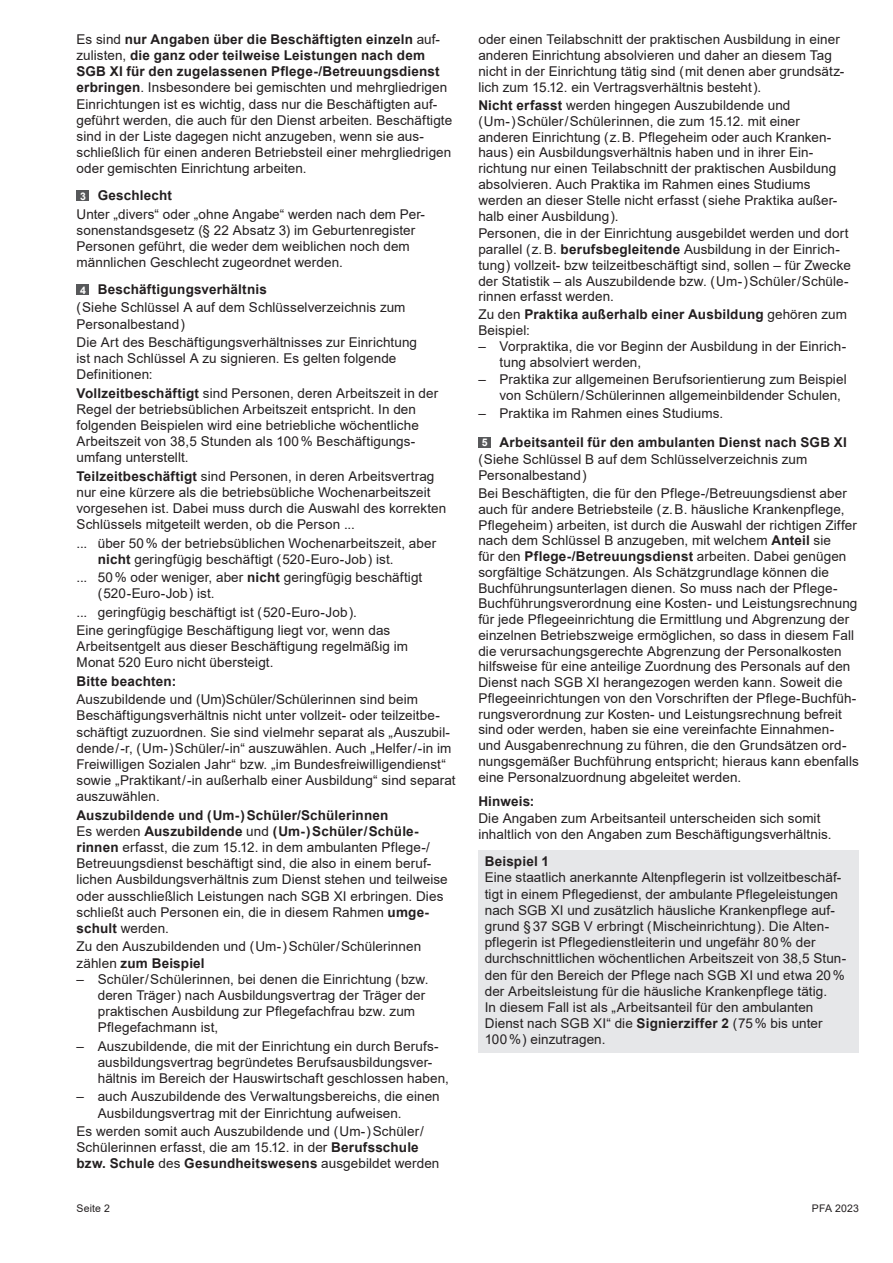
<style>
.page{position:relative;width:893px;height:1263px;background:#fff}
.page>*{position:absolute;margin:0;border:0;box-sizing:border-box;transform-origin:0 0}
.t1{font:13.5px/16.2px "Arial";letter-spacing:.005em;color:#231f20}
.t2{font:700 13.5px/15.8px "Arial";letter-spacing:.015em;color:#231f20}
.t3{font:10.5px "Arial";letter-spacing:.015em;color:#231f20}
.t4{font:700 10.5px "Arial";color:#fff}
.s1{font-weight:700}
.s2{font-weight:400}
</style>
<div class="page">
<div style="left:478px;top:850px;width:381px;height:203px;background:#e6e7e9"></div>
<div style="left:77px;top:191px;width:12px;height:10px;background:#57585a"></div>
<div style="left:77px;top:284px;width:12px;height:11px;background:#57585a"></div>
<div style="left:478px;top:437px;width:13px;height:11px;background:#57585a"></div>
<p class="t1" style="left:77px;top:31px;width:377px">Es sind <span class="s1">nur Angaben über die Beschäftigten einzeln</span> auf&shy;zulisten, <span class="s1">die ganz oder teilweise Leistungen nach dem SGB XI für den zugelassenen Pflege-/Betreuungsdienst erbringen</span>. Insbesondere bei gemischten und mehrgliedrigen Einrichtungen ist es wichtig, dass nur die Beschäftigten auf&shy;geführt werden, die auch für den Dienst arbeiten. Beschäftigte sind in der Liste dagegen nicht anzugeben, wenn sie aus&shy;schließlich für einen anderen Betriebsteil einer mehrgliedrigen oder gemischten Einrichtung arbeiten.</p>
<p class="t2" style="left:98px;top:188px;width:76px">Geschlecht</p>
<p class="t1" style="left:77px;top:206px;width:350px">Unter „divers“ oder „ohne Angabe“ werden nach dem Per&shy;sonenstandsgesetz (§ 22 Absatz 3) im Geburtenregister Personen geführt, die weder dem weiblichen noch dem männlichen Geschlecht zugeordnet werden.</p>
<p class="t2" style="left:98px;top:282px;width:171px">Beschäftigungsverhältnis</p>
<p class="t1" style="left:77px;top:299px;width:331px">( Siehe Schlüssel A auf dem Schlüsselverzeichnis zum<br>Personalbestand )</p>
<p class="t1" style="left:77px;top:334px;width:342px">Die Art des Beschäftigungsverhältnisses zur Einrichtung ist nach Schlüssel A zu signieren. Es gelten folgende<br>Definitionen:</p>
<p class="t1" style="left:77px;top:385px;width:363px"><span class="s1">Vollzeitbeschäftigt</span> sind Personen, deren Arbeitszeit in der Regel der betriebsüblichen Arbeitszeit entspricht. In den folgenden Beispielen wird eine betriebliche wöchentliche Arbeitszeit von 38,5 Stunden als 100% Beschäftigungs&shy;umfang unterstellt.</p>
<p class="t1" style="left:77px;top:468px;width:371px"><span class="s1">Teilzeitbeschäftigt</span> sind Personen, in deren Arbeitsvertrag nur eine kürzere als die betriebsübliche Wochenarbeitszeit vorgesehen ist. Dabei muss durch die Auswahl des korrekten Schlüssels mitgeteilt werden, ob die Person ...</p>
<p class="t1" style="left:98px;top:535px;width:340px;text-indent:-21px">... über 50% der betriebsüblichen Wochenarbeitszeit, aber <span class="s1">nicht</span> geringfügig beschäftigt ( 520-Euro-Job ) ist.</p>
<p class="t1" style="left:98px;top:569px;width:326px;text-indent:-21px">... 50% oder weniger, aber <span class="s1">nicht</span> geringfügig beschäftigt ( 520-Euro-Job ) ist.</p>
<p class="t1" style="left:77px;top:603px;width:315px;line-height:18.3px">... geringfügig beschäftigt ist ( 520-Euro-Job ).<br>Eine geringfügige Beschäftigung liegt vor, wenn das</p>
<p class="t1" style="left:77px;top:638px;width:333px">Arbeitsentgelt aus dieser Beschäftigung regelmäßig im<br>Monat 520 Euro nicht übersteigt.</p>
<p class="t2" style="left:77px;top:673px;width:101px">Bitte beachten:</p>
<p class="t1" style="left:77px;top:691px;width:381px">Auszubildende und (Um)Schüler/Schülerinnen sind beim Beschäftigungsverhältnis nicht unter vollzeit- oder teilzeitbe&shy;schäftigt zuzuordnen. Sie sind vielmehr separat als „Auszubil&shy;dende / -r, ( Um- ) Schüler/-in“ auszuwählen. Auch „Helfer / -in im Freiwilligen Sozialen Jahr“ bzw. „im Bundesfreiwilligendienst“ sowie „Praktikant / -in außerhalb einer Ausbildung“ sind separat auszuwählen.</p>
<p class="t1" style="left:77px;top:807px;width:373px"><span class="s1">Auszubildende und ( Um- )Schüler/Schülerinnen<br></span>Es werden <span class="s1">Auszubildende</span> und <span class="s1">( Um- )Schüler / Schüle&shy;rinnen</span> erfasst, die zum 15.12. in dem ambulanten Pflege-/ Betreuungsdienst beschäftigt sind, die also in einem beruf&shy;lichen Ausbildungsverhältnis zum Dienst stehen und teilweise oder ausschließlich Leistungen nach SGB XI erbringen. Dies schließt auch Personen ein, die in diesem Rahmen <span class="s1">umge&shy;schult</span> werden.</p>
<p class="t1" style="left:77px;top:938px;width:346px">Zu den Auszubildenden und ( Um- )Schüler / Schülerinnen zählen <span class="s1">zum Beispiel</span></p>
<p class="t1" style="left:98px;top:971px;width:332px;text-indent:-21px">– Schüler / Schülerinnen, bei denen die Einrichtung ( bzw. deren Träger ) nach Ausbildungsvertrag der Träger der praktischen Ausbildung zur Pflegefachfrau bzw. zum Pflegefachmann ist,</p>
<p class="t1" style="left:98px;top:1038px;width:353px;text-indent:-21px">– Auszubildende, die mit der Einrichtung ein durch Berufs&shy;ausbildungsvertrag begründetes Berufsausbildungsver&shy;hältnis im Bereich der Hauswirtschaft geschlossen haben,</p>
<p class="t1" style="left:98px;top:1088px;width:344px;text-indent:-21px">– auch Auszubildende des Verwaltungsbereichs, die einen<br>Ausbildungsvertrag mit der Einrichtung aufweisen.</p>
<p class="t1" style="left:76px;top:1123px;width:364px">Es werden somit auch Auszubildende und ( Um- )Schüler /<br>Schülerinnen erfasst, die am 15.12. in der <span class="s1">Berufsschule bzw. Schule</span> des <span class="s1">Gesundheitswesens</span> ausgebildet werden</p>
<p class="t4" style="left:80px;top:189px;width:7px">3</p>
<p class="t4" style="left:80px;top:282px;width:7px">4</p>
<p class="t1" style="left:478px;top:31px;width:367px">oder einen Teilabschnitt der praktischen Ausbildung in einer anderen Einrichtung absolvieren und daher an diesem Tag nicht in der Einrichtung tätig sind ( mit denen aber grundsätz&shy;lich zum 15.12. ein Vertragsverhältnis besteht ).</p>
<p class="t1" style="left:478px;top:98px;width:361px;line-height:15.8px"><span class="s1">Nicht erfasst</span> werden hingegen Auszubildende und<br>( Um- )Schüler / Schülerinnen, die zum 15.12. mit einer anderen Einrichtung ( z.B. Pflegeheim oder auch Kranken&shy;haus ) ein Ausbildungsverhältnis haben und in ihrer Ein&shy;richtung nur einen Teilabschnitt der praktischen Ausbildung absolvieren. Auch Praktika im Rahmen eines Studiums werden an dieser Stelle nicht erfasst ( siehe Praktika außer&shy;halb einer Ausbildung ).</p>
<p class="t1" style="left:478px;top:226px;width:374px;line-height:15.8px">Personen, die in der Einrichtung ausgebildet werden und dort parallel ( z.B. <span class="s1">berufsbegleitende</span> Ausbildung in der Einrich&shy;tung ) vollzeit- bzw teilzeitbeschäftigt sind, sollen – für Zwecke der Statistik – als Auszubildende bzw. ( Um- )Schüler / Schüle&shy;rinnen erfasst werden.</p>
<p class="t2" style="left:478px;top:307px;width:370px"><span class="s2">Zu den</span> Praktika außerhalb einer Ausbildung <span class="s2">gehören zum<br>Beispiel:</span></p>
<p class="t1" style="left:500px;top:338px;width:348px;line-height:15.8px;text-indent:-21px">– Vorpraktika, die vor Beginn der Ausbildung in der Einrich&shy;tung absolviert werden,</p>
<p class="t1" style="left:500px;top:372px;width:349px;line-height:15.8px;text-indent:-21px">– Praktika zur allgemeinen Berufsorientierung zum Beispiel von Schülern / Schülerinnen allgemeinbildender Schulen,</p>
<p class="t1" style="left:478px;top:405px;width:246px">– Praktika im Rahmen eines Studiums.</p>
<p class="t2" style="left:500px;top:434px;width:349px">Arbeitsanteil für den ambulanten Dienst nach SGB XI</p>
<p class="t1" style="left:478px;top:452px;width:331px;line-height:15.8px">( Siehe Schlüssel B auf dem Schlüsselverzeichnis zum<br>Personalbestand )</p>
<p class="t1" style="left:478px;top:485px;width:382px;line-height:15.8px">Bei Beschäftigten, die für den Pflege-/Betreuungsdienst aber auch für andere Betriebsteile ( z.B. häusliche Krankenpflege, Pflegeheim ) arbeiten, ist durch die Auswahl der richtigen Ziffer nach dem Schlüssel B anzugeben, mit welchem <span class="s1">Anteil</span> sie<br>für den <span class="s1">Pflege-/Betreuungsdienst</span> arbeiten. Dabei genügen sorgfältige Schätzungen. Als Schätzgrundlage können die Buchführungsunterlagen dienen. So muss nach der Pflege-Buchführungsverordnung eine Kosten- und Leistungsrechnung für jede Pflegeeinrichtung die Ermittlung und Abgrenzung der einzelnen Betriebszweige ermöglichen, so dass in diesem Fall die verursachungsgerechte Abgrenzung der Personalkosten hilfsweise für eine anteilige Zuordnung des Personals auf den Dienst nach SGB XI herangezogen werden kann. Soweit die Pflegeeinrichtungen von den Vorschriften der Pflege-Buchfüh&shy;rungsverordnung zur Kosten- und Leistungsrechnung befreit sind oder werden, haben sie eine vereinfachte Einnahmen&shy;und Ausgabenrechnung zu führen, die den Grundsätzen ord&shy;nungsgemäßer Buchführung entspricht; hieraus kann ebenfalls eine Personalzuordnung abgeleitet werden.</p>
<p class="t2" style="left:478px;top:794px;width:58px">Hinweis:</p>
<p class="t1" style="left:478px;top:810px;width:355px">Die Angaben zum Arbeitsanteil unterscheiden sich somit inhaltlich von den Angaben zum Beschäftigungsverhältnis.</p>
<p class="t2" style="left:485px;top:854px;width:66px">Beispiel 1</p>
<p class="t1" style="left:485px;top:869px;width:363px">Eine staatlich anerkannte Altenpflegerin ist vollzeitbeschäf&shy;tigt in einem Pflegedienst, der ambulante Pflegeleistungen nach SGB XI und zusätzlich häusliche Krankenpflege auf&shy;grund §37 SGB V erbringt ( Mischeinrichtung ). Die Alten&shy;pflegerin ist Pflegedienstleiterin und ungefähr 80% der durchschnittlichen wöchentlichen Arbeitszeit von 38,5 Stun&shy;den für den Bereich der Pflege nach SGB XI und etwa 20% der Arbeitsleistung für die häusliche Krankenpflege tätig.<br>In diesem Fall ist als „Arbeitsanteil für den ambulanten Dienst nach SGB XI“ die <span class="s1">Signierziffer 2</span> ( 75% bis unter 100% ) einzutragen.</p>
<p class="t4" style="left:482px;top:435px;width:7px">5</p>
<p class="t3" style="left:77px;top:1201px;width:35px">Seite 2</p>
<p class="t3" style="left:812px;top:1201px;width:48px">PFA 2023</p>
</div>
